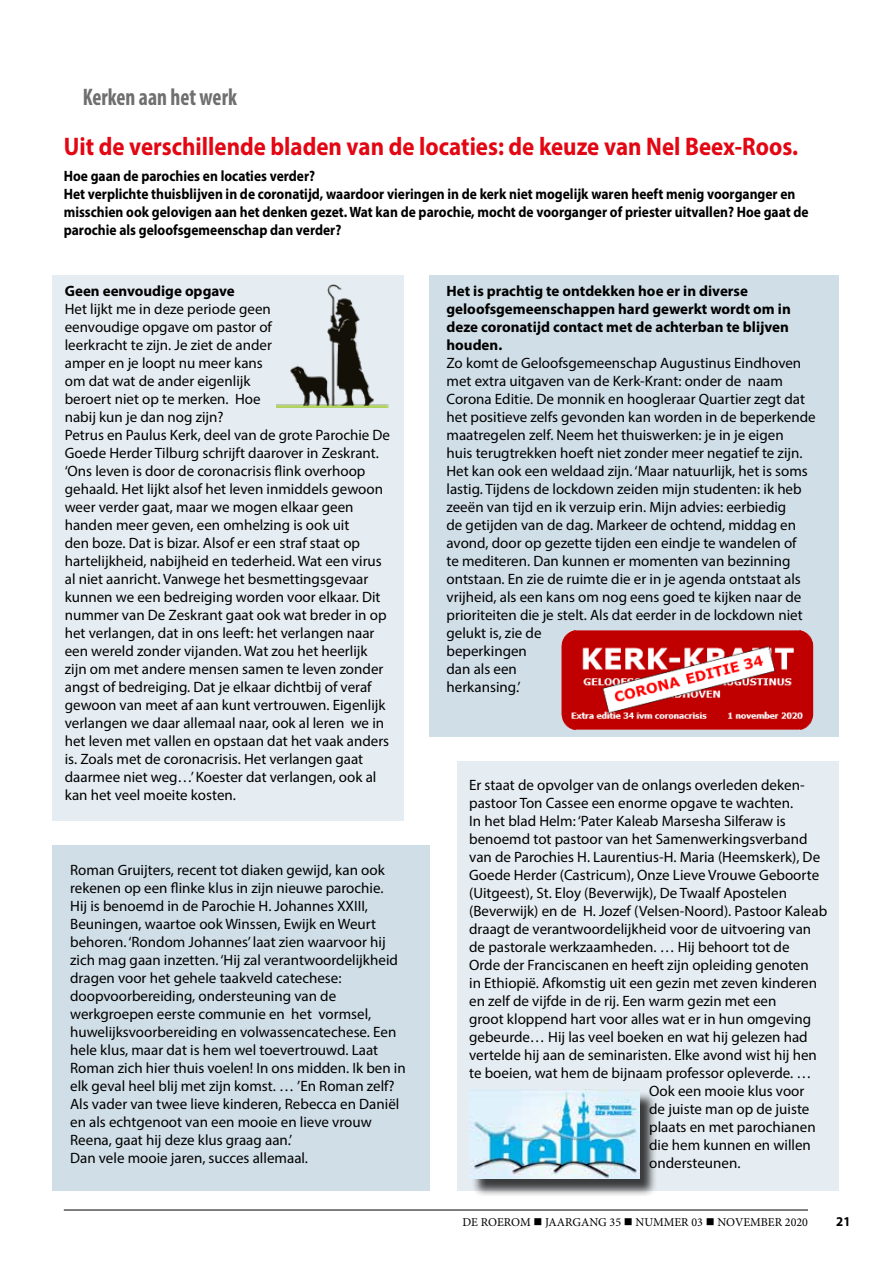
<style>
.page{position:relative;width:893px;height:1263px;background:#fff}
.page>*{position:absolute;margin:0;border:0;box-sizing:border-box;transform-origin:0 0}
.t1{font:700 25.5px "Myriad Pro";color:#e30613;scale:.9 1}
.t2{font:700 condensed 24px "Myriad Pro";color:#706f6f;scale:.9 1}
.t3{font:15px/18px "Myriad Pro";color:#000}
.t4{font:700 15px/18px "Myriad Pro";color:#000;scale:.9 1}
.t5{font:700 15px/18px "Myriad Pro";color:#000}
.t6{font:700 13.5px "Myriad Pro";color:#000;scale:.95 1}
.t7{font:12px "Minion Pro";color:#000}
</style>
<div class="page">
<hr style="left:64px;top:1210px;width:744px;height:1px;background:#000">
<div style="left:457px;top:762px;width:382px;height:429px;background:#e6edf2"></div>
<div style="left:52px;top:845px;width:377px;height:346px;background:#d0dee7"></div>
<div style="left:429px;top:275px;width:410px;height:461px;background:#d0dee7"></div>
<div style="left:52px;top:275px;width:352px;height:546px;background:#e6edf2"></div>
<img style="left:277px;top:285px;width:111px;height:123px">
<img style="left:562px;top:631px;width:252px;height:99px">
<div style="left:471px;top:1092px;width:187px;height:105px;background:#000;opacity:.75"></div>
<img style="left:469px;top:1089px;width:170px;height:90px">
<h2 class="t2" style="left:83px;top:82px;width:173px">Kerken aan het werk</h2>
<h1 class="t1" style="left:64px;top:130px;width:817px">Uit de verschillende bladen van de locaties: de keuze van Nel Beex-Roos.</h1>
<p class="t4" style="left:64px;top:167px;width:829px">Hoe gaan de parochies en locaties verder?<br>Het verplichte thuisblijven in de coronatijd, waardoor vieringen in de kerk niet mogelijk waren heeft menig voorganger en misschien ook gelovigen aan het denken gezet. Wat kan de parochie, mocht de voorganger of priester uitvallen? Hoe gaat de parochie als geloofsgemeenschap dan verder?</p>
<p class="t5" style="left:65px;top:282px;width:172px">Geen eenvoudige opgave</p>
<p class="t3" style="left:65px;top:300px;width:327px">Het lijkt me in deze periode geen<br>eenvoudige opgave om pastor of<br>leerkracht te zijn. Je ziet de ander<br>amper en je loopt nu meer kans<br>om dat wat de ander eigenlijk<br>beroert niet op te merken. Hoe<br>nabij kun je dan nog zijn?<br>Petrus en Paulus Kerk, deel van de grote Parochie De Goede Herder Tilburg schrijft daarover in Zeskrant. ‘Ons leven is door de coronacrisis flink overhoop gehaald. Het lijkt alsof het leven inmiddels gewoon weer verder gaat, maar we mogen elkaar geen handen meer geven, een omhelzing is ook uit<br>den boze. Dat is bizar. Alsof er een straf staat op hartelijkheid, nabijheid en tederheid. Wat een virus al niet aanricht. Vanwege het besmettingsgevaar kunnen we een bedreiging worden voor elkaar. Dit nummer van De Zeskrant gaat ook wat breder in op het verlangen, dat in ons leeft: het verlangen naar een wereld zonder vijanden. Wat zou het heerlijk zijn om met andere mensen samen te leven zonder angst of bedreiging. Dat je elkaar dichtbij of veraf gewoon van meet af aan kunt vertrouwen. Eigenlijk verlangen we daar allemaal naar, ook al leren we in het leven met vallen en opstaan dat het vaak anders is. Zoals met de coronacrisis. Het verlangen gaat daarmee niet weg…’ Koester dat verlangen, ook al kan het veel moeite kosten.</p>
<p class="t3" style="left:70px;top:861px;width:337px">Roman Gruijters, recent tot diaken gewijd, kan ook rekenen op een flinke klus in zijn nieuwe parochie.<br>Hij is benoemd in de Parochie H. Johannes XXIII, Beuningen, waartoe ook Winssen, Ewijk en Weurt behoren. ‘Rondom Johannes’ laat zien waarvoor hij zich mag gaan inzetten. ‘Hij zal verantwoordelijkheid dragen voor het gehele taakveld catechese: doopvoorbereiding, ondersteuning van de werkgroepen eerste communie en het vormsel, huwelijksvoorbereiding en volwassencatechese. Een hele klus, maar dat is hem wel toevertrouwd. Laat Roman zich hier thuis voelen! In ons midden. Ik ben in elk geval heel blij met zijn komst. … ’En Roman zelf?<br>Als vader van twee lieve kinderen, Rebecca en Daniël en als echtgenoot van een mooie en lieve vrouw Reena, gaat hij deze klus graag aan.’<br>Dan vele mooie jaren, succes allemaal.</p>
<p class="t5" style="left:446px;top:282px;width:346px">Het is prachtig te ontdekken hoe er in diverse geloofsgemeenschappen hard gewerkt wordt om in deze coronatijd contact met de achterban te blijven houden.</p>
<p class="t3" style="left:446px;top:354px;width:371px">Zo komt de Geloofsgemeenschap Augustinus Eindhoven met extra uitgaven van de Kerk-Krant: onder de naam Corona Editie. De monnik en hoogleraar Quartier zegt dat het positieve zelfs gevonden kan worden in de beperkende maatregelen zelf. Neem het thuiswerken: je in je eigen<br>huis terugtrekken hoeft niet zonder meer negatief te zijn.<br>Het kan ook een weldaad zijn. ‘Maar natuurlijk, het is soms lastig. Tijdens de lockdown zeiden mijn studenten: ik heb zeeën van tijd en ik verzuip erin. Mijn advies: eerbiedig<br>de getijden van de dag. Markeer de ochtend, middag en avond, door op gezette tijden een eindje te wandelen of<br>te mediteren. Dan kunnen er momenten van bezinning ontstaan. En zie de ruimte die er in je agenda ontstaat als vrijheid, als een kans om nog eens goed te kijken naar de prioriteiten die je stelt. Als dat eerder in de lockdown niet gelukt is, zie de<br>beperkingen<br>dan als een<br>herkansing.’</p>
<p class="t3" style="left:469px;top:776px;width:337px">Er staat de opvolger van de onlangs overleden deken-</p>
<p class="t3" style="left:469px;top:794px;width:325px">pastoor Ton Cassee een enorme opgave te wachten.</p>
<p class="t3" style="left:469px;top:812px;width:318px">In het blad Helm: ‘Pater Kaleab Marsesha Silferaw is</p>
<p class="t3" style="left:469px;top:830px;width:340px">benoemd tot pastoor van het Samenwerkingsverband</p>
<p class="t3" style="left:469px;top:848px;width:353px">van de Parochies H. Laurentius-H. Maria (Heemskerk), De</p>
<p class="t3" style="left:469px;top:866px;width:352px">Goede Herder (Castricum), Onze Lieve Vrouwe Geboorte</p>
<p class="t3" style="left:469px;top:884px;width:319px">(Uitgeest), St. Eloy (Beverwijk), De Twaalf Apostelen</p>
<p class="t3" style="left:469px;top:902px;width:360px">(Beverwijk) en de H. Jozef (Velsen-Noord). Pastoor Kaleab</p>
<p class="t3" style="left:469px;top:920px;width:344px">draagt de verantwoordelijkheid voor de uitvoering van</p>
<p class="t3" style="left:469px;top:938px;width:322px">de pastorale werkzaamheden. … Hij behoort tot de</p>
<p class="t3" style="left:469px;top:956px;width:341px">Orde der Franciscanen en heeft zijn opleiding genoten</p>
<p class="t3" style="left:469px;top:974px;width:349px">in Ethiopië. Afkomstig uit een gezin met zeven kinderen</p>
<p class="t3" style="left:469px;top:992px;width:309px">en zelf de vijfde in de rij. Een warm gezin met een</p>
<p class="t3" style="left:469px;top:1010px;width:343px">groot kloppend hart voor alles wat er in hun omgeving</p>
<p class="t3" style="left:469px;top:1028px;width:340px">gebeurde… Hij las veel boeken en wat hij gelezen had</p>
<p class="t3" style="left:469px;top:1046px;width:349px">vertelde hij aan de seminaristen. Elke avond wist hij hen</p>
<p class="t3" style="left:469px;top:1064px;width:344px">te boeien, wat hem de bijnaam professor opleverde. …</p>
<p class="t3" style="left:649px;top:1082px;width:157px">Ook een mooie klus voor</p>
<p class="t3" style="left:649px;top:1100px;width:162px">de juiste man op de juiste</p>
<p class="t3" style="left:649px;top:1118px;width:168px">plaats en met parochianen</p>
<p class="t3" style="left:649px;top:1136px;width:163px">die hem kunnen en willen</p>
<p class="t3" style="left:649px;top:1154px;width:93px">ondersteunen.</p>
<p class="t7" style="left:463px;top:1214px;width:347px">DE ROEROM ■ JAARGANG 35 ■ NUMMER 03 ■ NOVEMBER 2020</p>
<p class="t6" style="left:836px;top:1212px;width:16px">21</p>
</div>
